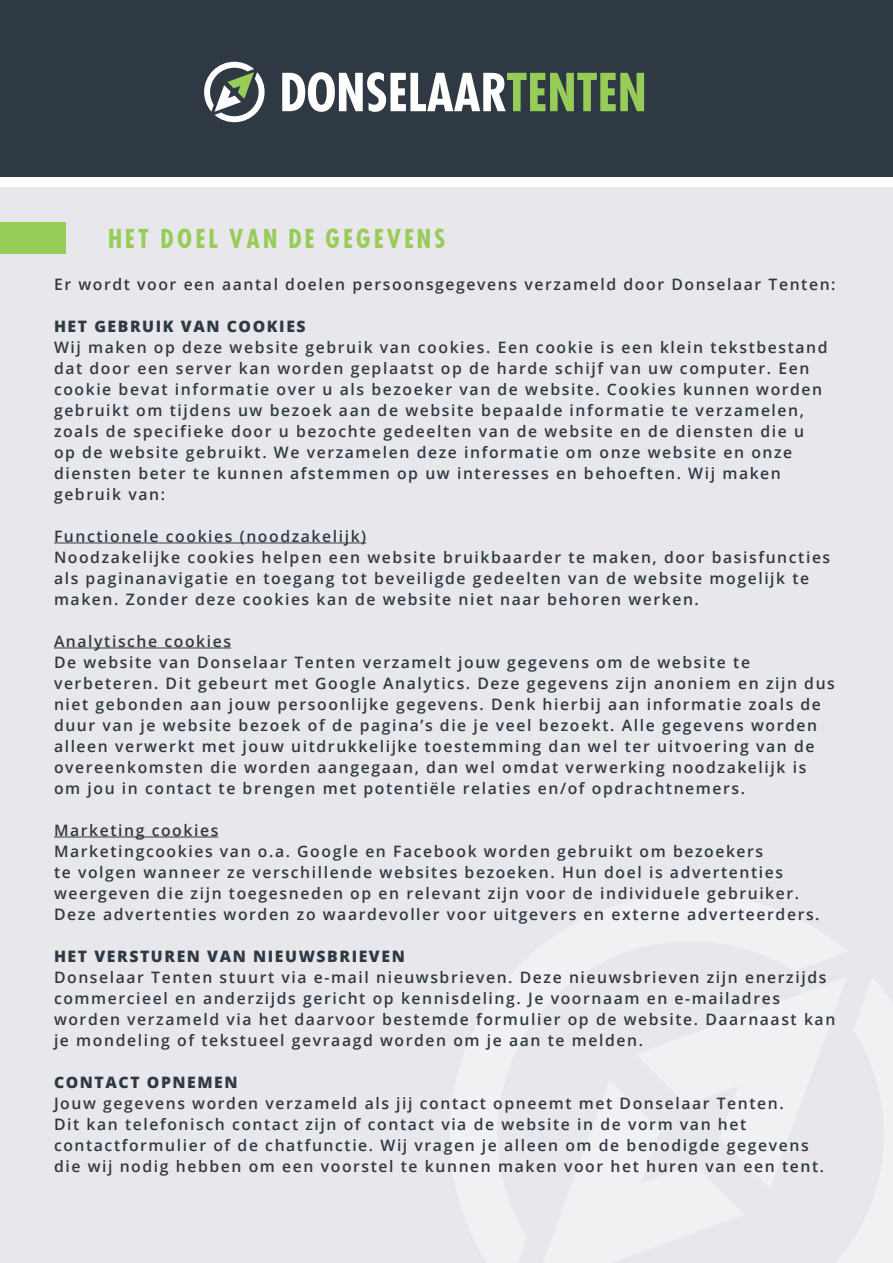
<style>
.page{position:relative;width:893px;height:1263px;background:#fff}
.page>*{position:absolute;margin:0;border:0;box-sizing:border-box;transform-origin:0 0}
.t1{font:700 25.5px "Futura Cond";letter-spacing:.1em;color:#98cc58}
.t2{font:600 15.75px/21px "Open Sans";letter-spacing:.1em;color:#2f3944}
.t3{font:800 15.75px "Open Sans";letter-spacing:.1em;color:#2f3944}
</style>
<div class="page">
<div style="left:0;top:187px;width:893px;height:1076px;background:#e8e7eb"></div>
<hr style="left:54px;top:543px;width:312px;height:1px;background:#2f3944">
<hr style="left:54px;top:648px;width:177px;height:1px;background:#2f3944">
<hr style="left:54px;top:837px;width:164px;height:1px;background:#2f3944">
<div style="left:0;top:0;width:893px;height:176px;background:#2f3944"></div>
<svg style="left:282px;top:72px;width:362px;height:40px"></svg>
<svg style="left:204px;top:62px;width:61px;height:60px"></svg>
<div style="left:0;top:223px;width:66px;height:31px;background:#98cc58"></div>
<h1 class="t1" style="left:108px;top:222px;width:339px">HET DOEL VAN DE GEGEVENS</h1>
<p class="t2" style="left:54px;top:273px;width:783px">Er wordt voor een aantal doelen persoonsgegevens verzameld door Donselaar Tenten:</p>
<p class="t3" style="left:54px;top:314px;width:253px">HET GEBRUIK VAN COOKIES</p>
<p class="t2" style="left:54px;top:336px;width:775px">Wij maken op deze website gebruik van cookies. Een cookie is een klein tekstbestand dat door een server kan worden geplaatst op de harde schijf van uw computer. Een cookie bevat informatie over u als bezoeker van de website. Cookies kunnen worden gebruikt om tijdens uw bezoek aan de website bepaalde informatie te verzamelen, zoals de specifieke door u bezochte gedeelten van de website en de diensten die u op de website gebruikt. We verzamelen deze informatie om onze website en onze diensten beter te kunnen afstemmen op uw interesses en behoeften. Wij maken gebruik van:</p>
<p class="t2" style="left:54px;top:525px;width:778px">Functionele cookies (noodzakelijk)<br>Noodzakelijke cookies helpen een website bruikbaarder te maken, door basisfuncties als paginanavigatie en toegang tot beveiligde gedeelten van de website mogelijk te maken. Zonder deze cookies kan de website niet naar behoren werken.</p>
<p class="t2" style="left:54px;top:630px;width:782px">Analytische cookies<br>De website van Donselaar Tenten verzamelt jouw gegevens om de website te verbeteren. Dit gebeurt met Google Analytics. Deze gegevens zijn anoniem en zijn dus niet gebonden aan jouw persoonlijke gegevens. Denk hierbij aan informatie zoals de duur van je website bezoek of de pagina’s die je veel bezoekt. Alle gegevens worden alleen verwerkt met jouw uitdrukkelijke toestemming dan wel ter uitvoering van de overeenkomsten die worden aangegaan, dan wel omdat verwerking noodzakelijk is om jou in contact te brengen met potentiële relaties en/of opdrachtnemers.</p>
<p class="t2" style="left:54px;top:819px;width:767px">Marketing cookies<br>Marketingcookies van o.a. Google en Facebook worden gebruikt om bezoekers<br>te volgen wanneer ze verschillende websites bezoeken. Hun doel is advertenties weergeven die zijn toegesneden op en relevant zijn voor de individuele gebruiker.<br>Deze advertenties worden zo waardevoller voor uitgevers en externe adverteerders.</p>
<p class="t3" style="left:54px;top:944px;width:352px">HET VERSTUREN VAN NIEUWSBRIEVEN</p>
<p class="t2" style="left:54px;top:966px;width:783px">Donselaar Tenten stuurt via e-mail nieuwsbrieven. Deze nieuwsbrieven zijn enerzijds commercieel en anderzijds gericht op kennisdeling. Je voornaam en e-mailadres worden verzameld via het daarvoor bestemde formulier op de website. Daarnaast kan je mondeling of tekstueel gevraagd worden om je aan te melden.</p>
<p class="t3" style="left:54px;top:1070px;width:185px">CONTACT OPNEMEN</p>
<p class="t2" style="left:54px;top:1092px;width:772px">Jouw gegevens worden verzameld als jij contact opneemt met Donselaar Tenten.<br>Dit kan telefonisch contact zijn of contact via de website in de vorm van het contactformulier of de chatfunctie. Wij vragen je alleen om de benodigde gegevens die wij nodig hebben om een voorstel te kunnen maken voor het huren van een tent.</p>
</div>
